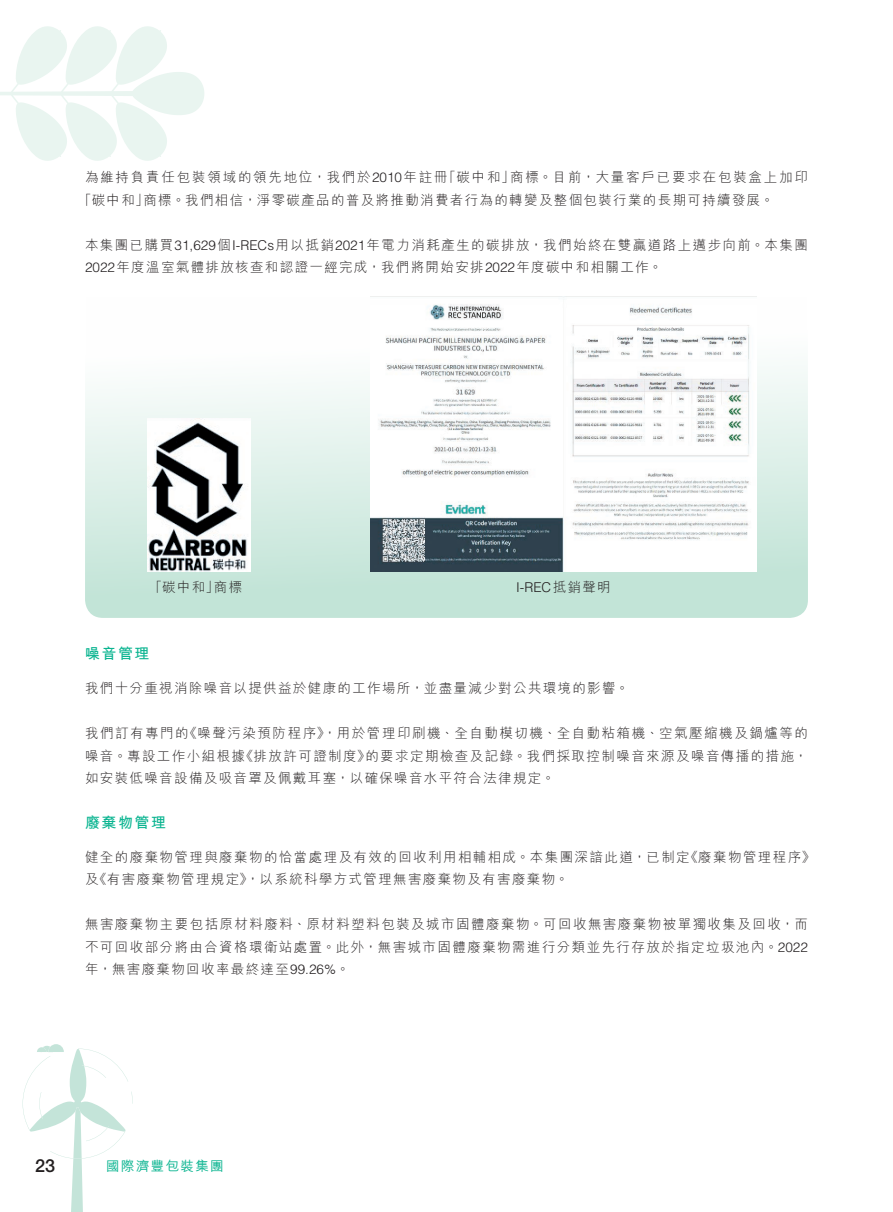
<style>
.page{position:relative;width:893px;height:1212px;background:#fff}
.page>*{position:absolute;margin:0;border:0;box-sizing:border-box;transform-origin:0 0}
.t1{font:500 18px "Helvetica Neue LT Std";color:#231f20}
.t2{font:700 15px "M Hei HK";letter-spacing:.1em;color:#0ab490}
.t3{font:300 13.5px/22.5px "M Hei HK";letter-spacing:.105em;color:#231f20}
.t4{font:300 13.5px "M Hei HK";letter-spacing:.135em;color:#231f20}
.t5{font:300 13.5px "Helvetica LT Std";color:#231f20}
.t6{font:500 13.5px "M Hei HK";letter-spacing:.1em;color:#0ab490}
.s1{font-family:"Helvetica LT Std"}
.s2{font-family:"M Hei HK"}
</style>
<div class="page">
<svg style="left:23px;top:1044px;width:110px;height:168px"></svg>
<svg style="left:0;top:26px;width:204px;height:135px"></svg>
<svg style="left:85px;top:369px;width:723px;height:249px"></svg>
<img style="left:147px;top:418px;width:104px;height:153px">
<img style="left:370px;top:296px;width:387px;height:275px">
<p class="t4" style="left:510px;top:170px;width:299px">商標。目前，大量客戶已要求在包裝盒上加印</p>
<p class="t3" style="left:143px;top:166px;width:632px;text-indent:-58px">為維持負責任包裝領域的領先地位，我們於<span class="s1">2010</span>年註冊<br>商標。我們相信，淨零碳產品的普及將推動消費者行為的轉變及整個包裝行業的長期可持續發展。</p>
<p class="t3" style="left:443px;top:166px;width:74px">「碳中和」</p>
<p class="t3" style="left:78px;top:188px;width:72px">「碳中和」</p>
<p class="t3" style="left:85px;top:233px;width:724px">本集團已購買<span class="s1">31,629</span>個<span class="s1">I-RECs</span>用以抵銷<span class="s1">2021</span>年電力消耗產生的碳排放，我們始終在雙贏道路上邁步向前。本集團<br><span class="s1">2022</span>年度溫室氣體排放核查和認證一經完成，我們將開始安排<span class="s1">2022</span>年度碳中和相關工作。</p>
<p class="t3" style="left:149px;top:575px;width:72px">「碳中和」</p>
<p class="t3" style="left:214px;top:575px;width:30px">商標</p>
<p class="t5" style="left:516px;top:579px;width:96px">-I REC<span class="s2">抵銷聲明</span></p>
<p class="t2" style="left:85px;top:643px;width:66px">噪音管理</p>
<p class="t3" style="left:85px;top:677px;width:546px">我們十分重視消除噪音以提供益於健康的工作場所，並盡量減少對公共環境的影響。</p>
<p class="t3" style="left:184px;top:722px;width:626px">《噪聲污染預防程序，》用於管理印刷機、全自動模切機、全自動粘箱機、空氣壓縮機及鍋爐等的</p>
<p class="t3" style="left:85px;top:722px;width:105px">我們訂有專門的</p>
<p class="t3" style="left:85px;top:744px;width:471px">噪音。專設工作小組根據<br>如安裝低噪音設備及吸音罩及佩戴耳塞，以確保噪音水平符合法律規定。</p>
<p class="t2" style="left:85px;top:811px;width:82px">廢棄物管理</p>
<p class="t3" style="left:365px;top:744px;width:444px">的要求定期檢查及記錄。我們採取控制噪音來源及噪音傳播的措施，</p>
<p class="t3" style="left:240px;top:744px;width:132px">《排放許可證制度》</p>
<p class="t3" style="left:685px;top:845px;width:132px">《廢棄物管理程序《</p>
<p class="t3" style="left:93px;top:845px;width:598px;text-indent:-8px">健全的廢棄物管理與廢棄物的恰當處理及有效的回收利用相輔相成。本集團深諳此道，已制定《有害廢棄物管理規定，》以系統科學方式管理無害廢棄物及有害廢棄物。</p>
<p class="t3" style="left:85px;top:868px;width:15px">及</p>
<p class="t3" style="left:85px;top:913px;width:724px;text-align:justify">無害廢棄物主要包括原材料廢料、原材料塑料包裝及城市固體廢棄物。可回收無害廢棄物被單獨收集及回收，而不可回收部分將由合資格環衛站處置。此外，無害城市固體廢棄物需進行分類並先行存放於指定垃圾池內。<span class="s1">2022</span>年，無害廢棄物回收率最終達至<span class="s1">99.26%</span>。</p>
<h1 class="t1" style="left:35px;top:1154px;width:22px">23</h1>
<p class="t6" style="left:106px;top:1156px;width:119px">國際濟豐包裝集團</p>
</div>
